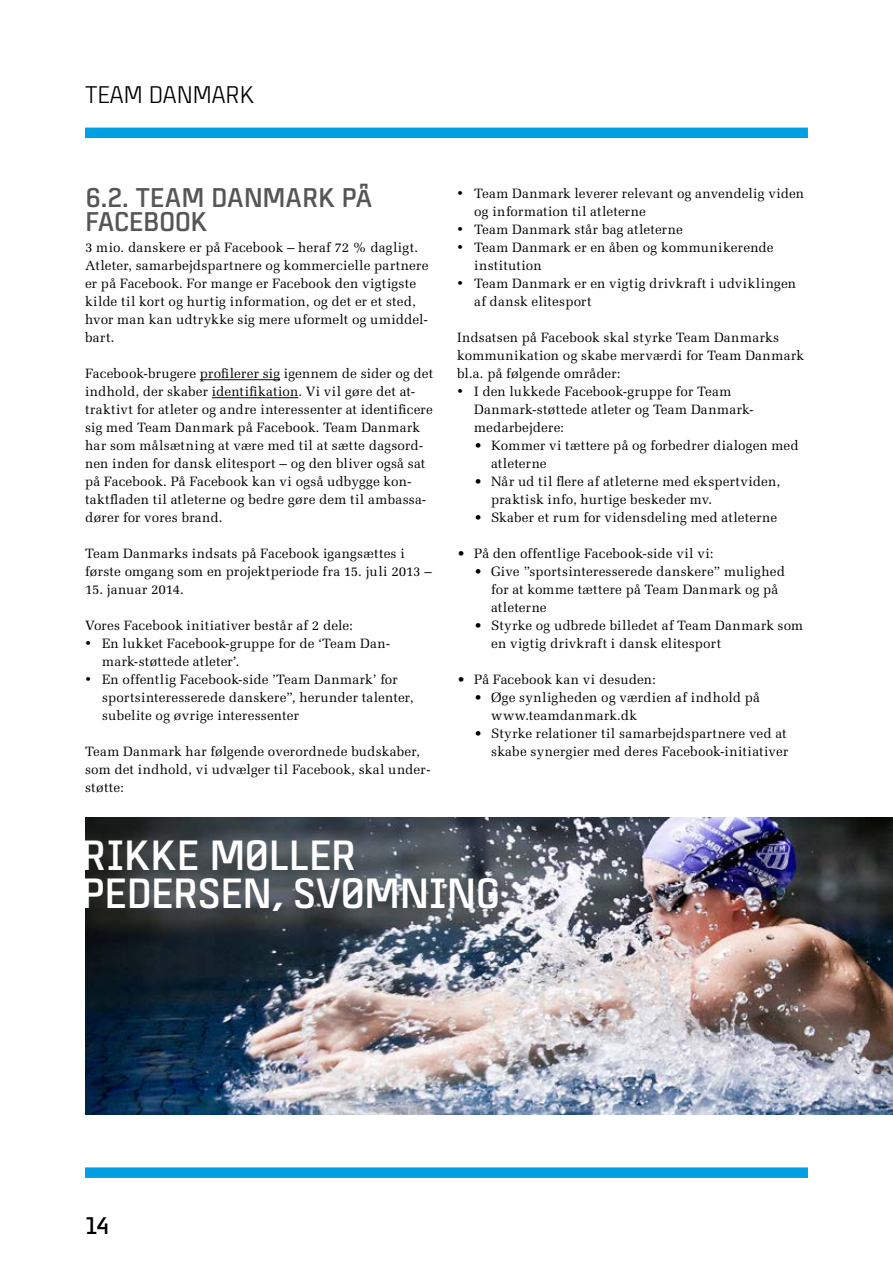
<style>
.page{position:relative;width:893px;height:1263px;background:#fff}
.page>*{position:absolute;margin:0;border:0;box-sizing:border-box;transform-origin:0 0}
.t1{font:700 42.15px/37.5px "Team Danmark 4";letter-spacing:-.005em;color:#fff}
.t2{font:700 27px/24px "Team Danmark 4";color:#565655}
.t3{font:24px "Team Danmark 4";color:#000}
.t4{font:700 24px "Team Danmark 4";color:#000}
.t5{font:13.5px/18px "Melior LT Std";letter-spacing:.015em;color:#000}
.t6{font:13.5px "Melior LT Std";letter-spacing:-.005em;color:#000}
</style>
<div class="page">
<div style="left:85px;top:128px;width:723px;height:10px;background:#009ee3"></div>
<div style="left:85px;top:1167px;width:723px;height:11px;background:#009ee3"></div>
<hr style="left:200px;top:379px;width:80px;height:1px;background:#000">
<hr style="left:212px;top:397px;width:86px;height:1px;background:#000">
<img style="left:85px;top:818px;width:808px;height:296px">
<h3 class="t3" style="left:85px;top:83px;width:170px">TEAM DANMARK</h3>
<h2 class="t2" style="left:85px;top:185px;width:289px">6.2. TEAM DANMARK PÅ<br>FACEBOOK</h2>
<p class="t5" style="left:85px;top:238px;width:345px">3 mio. danskere er på Facebook – heraf 72 % dagligt.<br>Atleter, samarbejdspartnere og kommercielle partnere er på Facebook. For mange er Facebook den vigtigste kilde til kort og hurtig information, og det er et sted, hvor man kan udtrykke sig mere uformelt og umiddel&shy;bart.</p>
<p class="t5" style="left:85px;top:364px;width:350px">Facebook-brugere profilerer sig igennem de sider og det indhold, der skaber identifikation. Vi vil gøre det at&shy;traktivt for atleter og andre interessenter at identificere sig med Team Danmark på Facebook. Team Danmark har som målsætning at være med til at sætte dagsord&shy;nen inden for dansk elitesport – og den bliver også sat på Facebook. På Facebook kan vi også udbygge kon&shy;taktfladen til atleterne og bedre gøre dem til ambassa&shy;dører for vores brand.</p>
<p class="t5" style="left:85px;top:544px;width:348px">Team Danmarks indsats på Facebook igangsættes i første omgang som en projektperiode fra 15. juli 2013 –</p>
<p class="t6" style="left:85px;top:581px;width:100px">15. januar 2014.</p>
<p class="t5" style="left:85px;top:616px;width:269px">Vores Facebook initiativer består af 2 dele:</p>
<p class="t5" style="left:102px;top:634px;width:290px;text-indent:-17px">• En lukket Facebook-gruppe for de ‘Team Dan&shy;mark-støttede atleter’.</p>
<p class="t5" style="left:102px;top:670px;width:313px;text-indent:-17px">• En offentlig Facebook-side ’Team Danmark’ for sportsinteresserede danskere”, herunder talenter, subelite og øvrige interessenter</p>
<p class="t5" style="left:85px;top:742px;width:347px">Team Danmark har følgende overordnede budskaber, som det indhold, vi udvælger til Facebook, skal under&shy;støtte:</p>
<p class="t5" style="left:474px;top:184px;width:331px;text-indent:-17px">• Team Danmark leverer relevant og anvendelig viden og information til atleterne</p>
<p class="t5" style="left:457px;top:220px;width:227px">• Team Danmark står bag atleterne</p>
<p class="t5" style="left:474px;top:238px;width:301px;text-indent:-17px">• Team Danmark er en åben og kommunikerende institution</p>
<p class="t5" style="left:474px;top:274px;width:323px;text-indent:-17px">• Team Danmark er en vigtig drivkraft i udviklingen af dansk elitesport</p>
<p class="t5" style="left:457px;top:328px;width:348px">Indsatsen på Facebook skal styrke Team Danmarks kommunikation og skabe merværdi for Team Danmark bl.a. på følgende områder:</p>
<p class="t5" style="left:474px;top:382px;width:281px;text-indent:-17px">• I den lukkede Facebook-gruppe for Team<br>Danmark-støttede atleter og Team Danmark&shy;medarbejdere:</p>
<p class="t5" style="left:491px;top:436px;width:309px;text-indent:-17px">• Kommer vi tættere på og forbedrer dialogen med atleterne</p>
<p class="t5" style="left:491px;top:472px;width:290px;text-indent:-17px">• Når ud til flere af atleterne med ekspertviden, praktisk info, hurtige beskeder mv.</p>
<p class="t5" style="left:474px;top:508px;width:305px">• Skaber et rum for vidensdeling med atleterne</p>
<p class="t5" style="left:457px;top:544px;width:258px">• På den offentlige Facebook-side vil vi:</p>
<p class="t5" style="left:491px;top:562px;width:295px;text-indent:-17px">• Give ”sportsinteresserede danskere” mulighed for at komme tættere på Team Danmark og på atleterne</p>
<p class="t5" style="left:491px;top:616px;width:314px;text-indent:-17px">• Styrke og udbrede billedet af Team Danmark som en vigtig drivkraft i dansk elitesport</p>
<p class="t5" style="left:457px;top:670px;width:200px">• På Facebook kan vi desuden:</p>
<p class="t5" style="left:491px;top:688px;width:270px;text-indent:-17px">• Øge synligheden og værdien af indhold på www.teamdanmark.dk</p>
<p class="t5" style="left:474px;top:724px;width:316px;text-align:right">• Styrke relationer til samarbejdspartnere ved at skabe synergier med deres Facebook-initiativer</p>
<h1 class="t1" style="left:81px;top:835px;width:421px">RIKKE MØLLER<br>PEDERSEN, SVØMNING</h1>
<h3 class="t4" style="left:85px;top:1213px;width:26px">14</h3>
</div>
